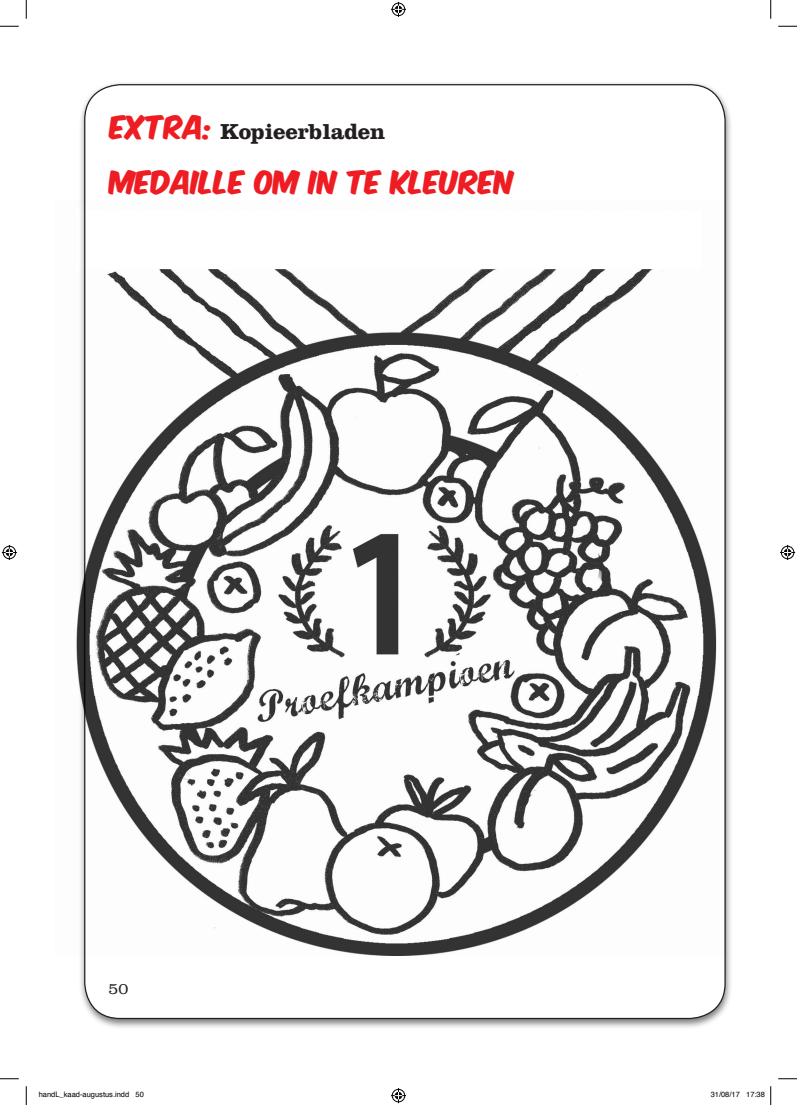
<style>
.page{position:relative;width:797px;height:1105px;background:#fff}
.page>*{position:absolute;margin:0;border:0;box-sizing:border-box;transform-origin:0 0}
.t1{font:27.5px "Komika Axis";color:#ee1d23}
.t2{font:700 22.5px "Clarendon LT Std";letter-spacing:-.01em;color:#231f20}
.t3{font:300 16.25px "Clarendon LT Std";color:#231f20}
.t4{font:7.5px "Helvetica";color:#000}
.s1{font-family:"Komika Axis";font-weight:400;font-size:27.5px;color:#ee1d23}
</style>
<div class="page">
<div style="left:78px;top:81px;width:655px;height:948px;background:#231f20;opacity:.6"></div>
<div style="left:85px;top:85px;width:640px;height:933px;background:#fff;border-radius:35px"></div>
<img style="left:76px;top:201px;width:649px;height:754px">
<svg style="left:0;top:25px;width:19px;height:2px"></svg>
<svg style="left:778px;top:25px;width:19px;height:2px"></svg>
<svg style="left:0;top:1078px;width:19px;height:1px"></svg>
<svg style="left:778px;top:1078px;width:19px;height:1px"></svg>
<svg style="left:25px;top:0;width:2px;height:19px"></svg>
<svg style="left:25px;top:1086px;width:2px;height:19px"></svg>
<svg style="left:770px;top:0;width:1px;height:19px"></svg>
<svg style="left:391px;top:2px;width:15px;height:15px"></svg>
<svg style="left:391px;top:1088px;width:15px;height:15px"></svg>
<svg style="left:2px;top:545px;width:15px;height:15px"></svg>
<svg style="left:780px;top:545px;width:15px;height:15px"></svg>
<svg style="left:770px;top:1086px;width:1px;height:19px"></svg>
<h2 class="t2" style="left:110px;top:118px;width:276px"><span class="s1">EXTRA:</span> Kopieerbladen</h2>
<h1 class="t1" style="left:110px;top:168px;width:405px">MEDAILLE OM IN TE KLEUREN</h1>
<h3 class="t3" style="left:108px;top:979px;width:21px">50</h3>
<p class="t4" style="left:39px;top:1089px;width:107px">handL_kaad-augustus.indd 50</p>
<p class="t4" style="left:710px;top:1089px;width:56px">31/08/17 17:38</p>
</div>
